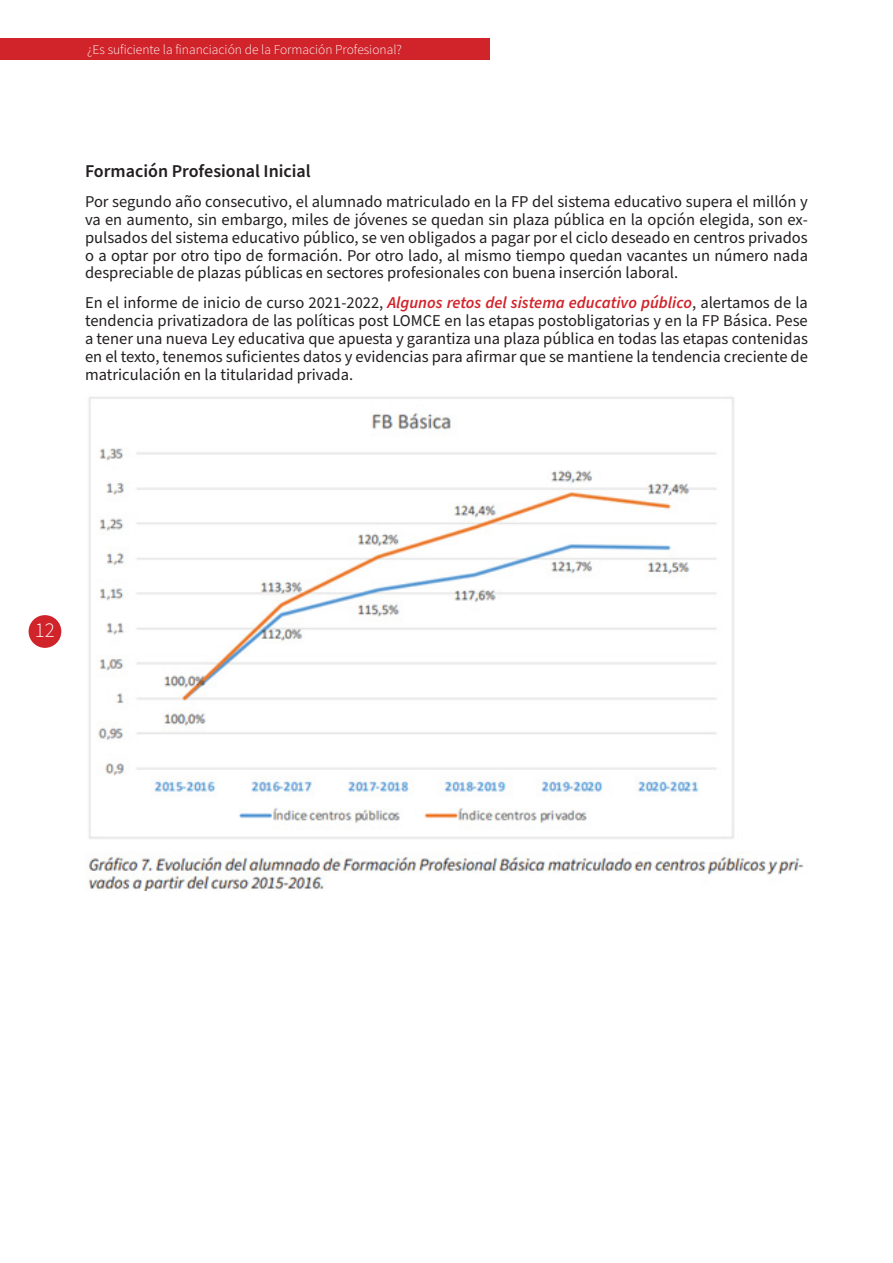
<style>
.page{position:relative;width:893px;height:1263px;background:#fff}
.page>*{position:absolute;margin:0;border:0;box-sizing:border-box;transform-origin:0 0}
.t1{font:300 21px "Source Sans Pro";color:#fff}
.t2{font:600 18px "Source Sans Pro";color:#231f20}
.t3{font:16.5px/17.9px "Source Sans Pro";color:#231f20;text-align:justify}
.t4{font:300 13.5px "Source Sans Pro";color:#fff}
.s1{font-weight:600;font-style:italic;color:#d1232a}
</style>
<div class="page">
<div style="left:0;top:39px;width:490px;height:21px;background:#d1232a"></div>
<div style="left:29px;top:615px;width:32px;height:33px;background:#d1232a;border-radius:50%"></div>
<img style="left:87px;top:397px;width:717px;height:493px">
<p class="t4" style="left:87px;top:41px;width:316px">¿Es suficiente la financiación de la Formación Profesional?</p>
<p class="t2" style="left:85px;top:159px;width:227px">Formación Profesional Inicial</p>
<p class="t3" style="left:85px;top:193px;width:724px">Por segundo año consecutivo, el alumnado matriculado en la FP del sistema educativo supera el millón y va en aumento, sin embargo, miles de jóvenes se quedan sin plaza pública en la opción elegida, son ex&shy;pulsados del sistema educativo público, se ven obligados a pagar por el ciclo deseado en centros privados o a optar por otro tipo de formación. Por otro lado, al mismo tiempo quedan vacantes un número nada despreciable de plazas públicas en sectores profesionales con buena inserción laboral.</p>
<p class="t3" style="left:85px;top:294px;width:724px">En el informe de inicio de curso 2021-2022, <span class="s1">Algunos retos del sistema educativo público</span>, alertamos de la tendencia privatizadora de las políticas post LOMCE en las etapas postobligatorias y en la FP Básica. Pese a tener una nueva Ley educativa que apuesta y garantiza una plaza pública en todas las etapas contenidas en el texto, tenemos suficientes datos y evidencias para afirmar que se mantiene la tendencia creciente de matriculación en la titularidad privada.</p>
<p class="t1" style="left:35px;top:616px;width:22px">12</p>
</div>
